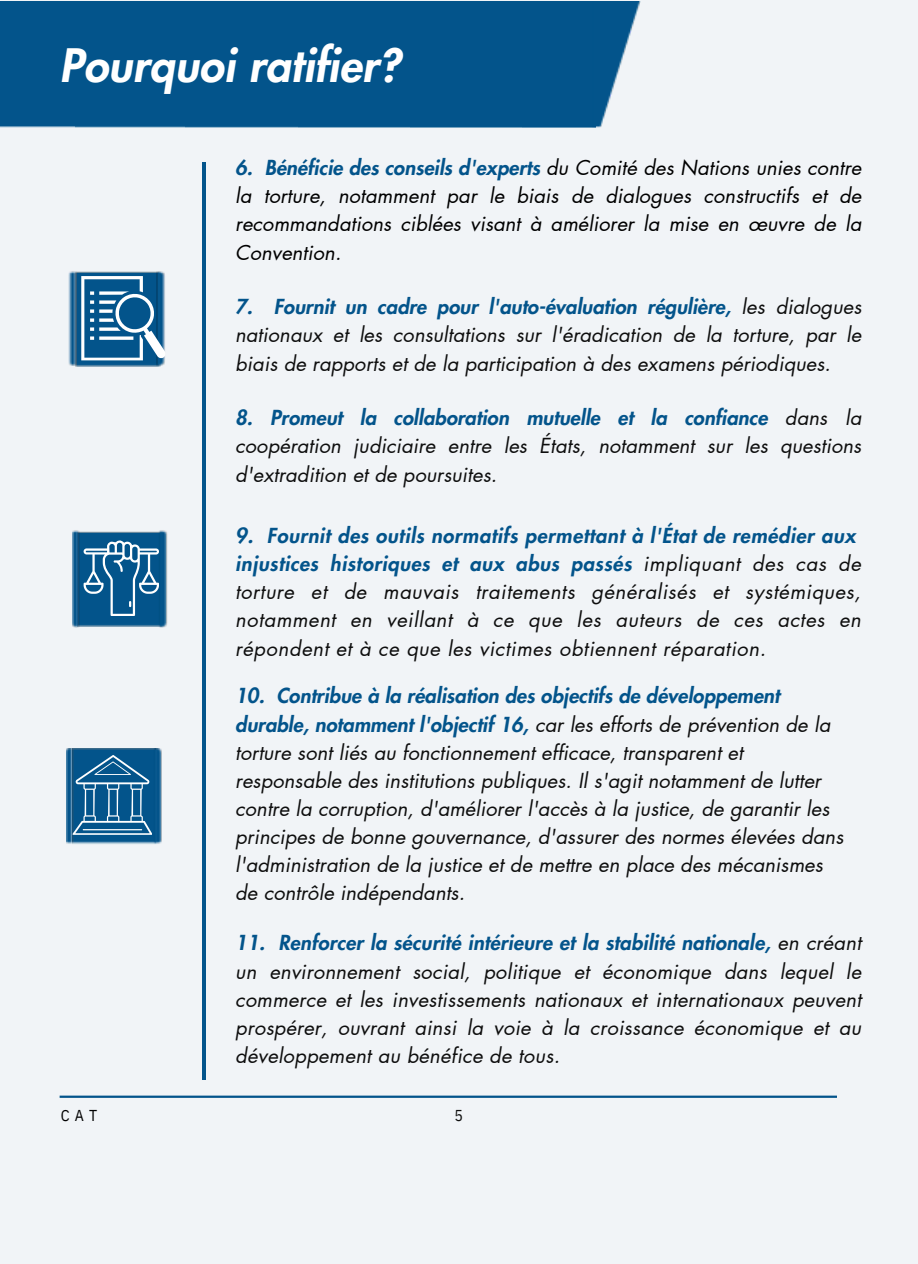
<style>
.page{position:relative;width:918px;height:1264px;background:#fff}
.page>*{position:absolute;margin:0;border:0;box-sizing:border-box;transform-origin:0 0}
.t1{font:italic 800 45px "Futura LT Pro";letter-spacing:.005em;color:#fff}
.t2{font:italic 20.25px/28.2px "Futura LT Pro";color:#0e0e0e;text-align:justify}
.t3{font:italic 20.25px/28.2px "Futura LT Pro";letter-spacing:.03em;color:#0e0e0e}
.t4{font:italic 20.25px/28.2px "Futura LT Pro";color:#000;text-align:justify}
.t5{font:15.75px "IBM Plex Sans Cond";color:#000}
.t6{font:15.75px "IBM Plex Sans Cond";color:#0e0e0e}
.s1{font-weight:800;color:#03548b}
</style>
<div class="page">
<div style="left:0;top:0;width:918px;height:1263px;background:#f1f4f7"></div>
<hr style="left:203px;top:163px;width:2px;height:95px;background:#03548b">
<hr style="left:203px;top:258px;width:2px;height:95px;background:#03548b">
<hr style="left:203px;top:353px;width:2px;height:95px;background:#03548b">
<div style="left:0;top:1px;width:75px;height:126px;background:#03548b"></div>
<div style="left:75px;top:1px;width:111px;height:126px;background:#03548b"></div>
<div style="left:186px;top:1px;width:112px;height:126px;background:#03548b"></div>
<div style="left:298px;top:1px;width:113px;height:126px;background:#03548b"></div>
<div style="left:411px;top:1px;width:111px;height:126px;background:#03548b"></div>
<div style="left:522px;top:1px;width:71px;height:126px;background:#03548b"></div>
<img style="left:593px;top:1px;width:48px;height:126px">
<hr style="left:60px;top:1095px;width:777px;height:2px;background:#03548b">
<img style="left:80px;top:531px;width:79px;height:96px">
<img style="left:72px;top:530px;width:8px;height:97px">
<img style="left:159px;top:530px;width:9px;height:97px">
<svg style="left:84px;top:540px;width:75px;height:76px"></svg>
<img style="left:77px;top:271px;width:79px;height:95px">
<img style="left:69px;top:271px;width:8px;height:95px">
<img style="left:156px;top:271px;width:9px;height:95px">
<svg style="left:81px;top:276px;width:84px;height:84px"></svg>
<img style="left:74px;top:748px;width:79px;height:96px">
<img style="left:66px;top:748px;width:8px;height:96px">
<img style="left:153px;top:748px;width:9px;height:96px">
<svg style="left:73px;top:755px;width:79px;height:79px"></svg>
<hr style="left:203px;top:369px;width:2px;height:95px;background:#03548b">
<hr style="left:203px;top:464px;width:2px;height:95px;background:#03548b">
<hr style="left:203px;top:559px;width:2px;height:95px;background:#03548b">
<hr style="left:203px;top:654px;width:2px;height:96px;background:#03548b">
<hr style="left:203px;top:750px;width:2px;height:95px;background:#03548b">
<hr style="left:203px;top:845px;width:2px;height:95px;background:#03548b">
<hr style="left:203px;top:940px;width:2px;height:95px;background:#03548b">
<hr style="left:203px;top:1035px;width:2px;height:44px;background:#03548b">
<h2 class="t1" style="left:60px;top:45px;width:342px">Pourquoi ratifier?</h2>
<p class="t4" style="left:235px;top:154px;width:628px"><span class="s1">6. Bénéficie des conseils d'experts</span> du Comité des Nations unies contre la torture, notamment par le biais de dialogues constructifs et de recommandations ciblées visant à améliorer la mise en œuvre de la Convention.</p>
<p class="t2" style="left:235px;top:293px;width:628px"><span class="s1">7. Fournit un cadre pour l'auto-évaluation régulière,</span> les dialogues nationaux et les consultations sur l'éradication de la torture, par le biais de rapports et de la participation à des examens périodiques.</p>
<h2 class="t2" style="left:235px;top:404px;width:628px"><span class="s1">8. Promeut la collaboration mutuelle et la confiance</span> dans la coopération judiciaire entre les États, notamment sur les questions d'extradition et de poursuites.</h2>
<p class="t3" style="left:235px;top:522px;width:627px"><span class="s1">9. Fournit des outils normatifs permettant à l'État de remédier aux injustices historiques et aux abus passés</span> impliquant des cas de torture et de mauvais traitements généralisés et systémiques, notamment en veillant à ce que les auteurs de ces actes en répondent et à ce que les victimes obtiennent réparation.</p>
<p class="t2" style="left:235px;top:682px;width:610px;text-align:left"><span class="s1">10. Contribue à la réalisation des objectifs de développement durable, notamment l'objectif 16,</span> car les efforts de prévention de la torture sont liés au fonctionnement efficace, transparent et responsable des institutions publiques. Il s'agit notamment de lutter contre la corruption, d'améliorer l'accès à la justice, de garantir les principes de bonne gouvernance, d'assurer des normes élevées dans l'administration de la justice et de mettre en place des mécanismes de contrôle indépendants.</p>
<h2 class="t2" style="left:235px;top:929px;width:628px"><span class="s1">11. Renforcer la sécurité intérieure et la stabilité nationale,</span> en créant un environnement social, politique et économique dans lequel le commerce et les investissements nationaux et internationaux peuvent prospérer, ouvrant ainsi la voie à la croissance économique et au développement au bénéfice de tous.</h2>
<h2 class="t5" style="left:61px;top:1104px;width:38px">CAT</h2>
<h2 class="t6" style="left:455px;top:1104px;width:10px">5</h2>
</div>
